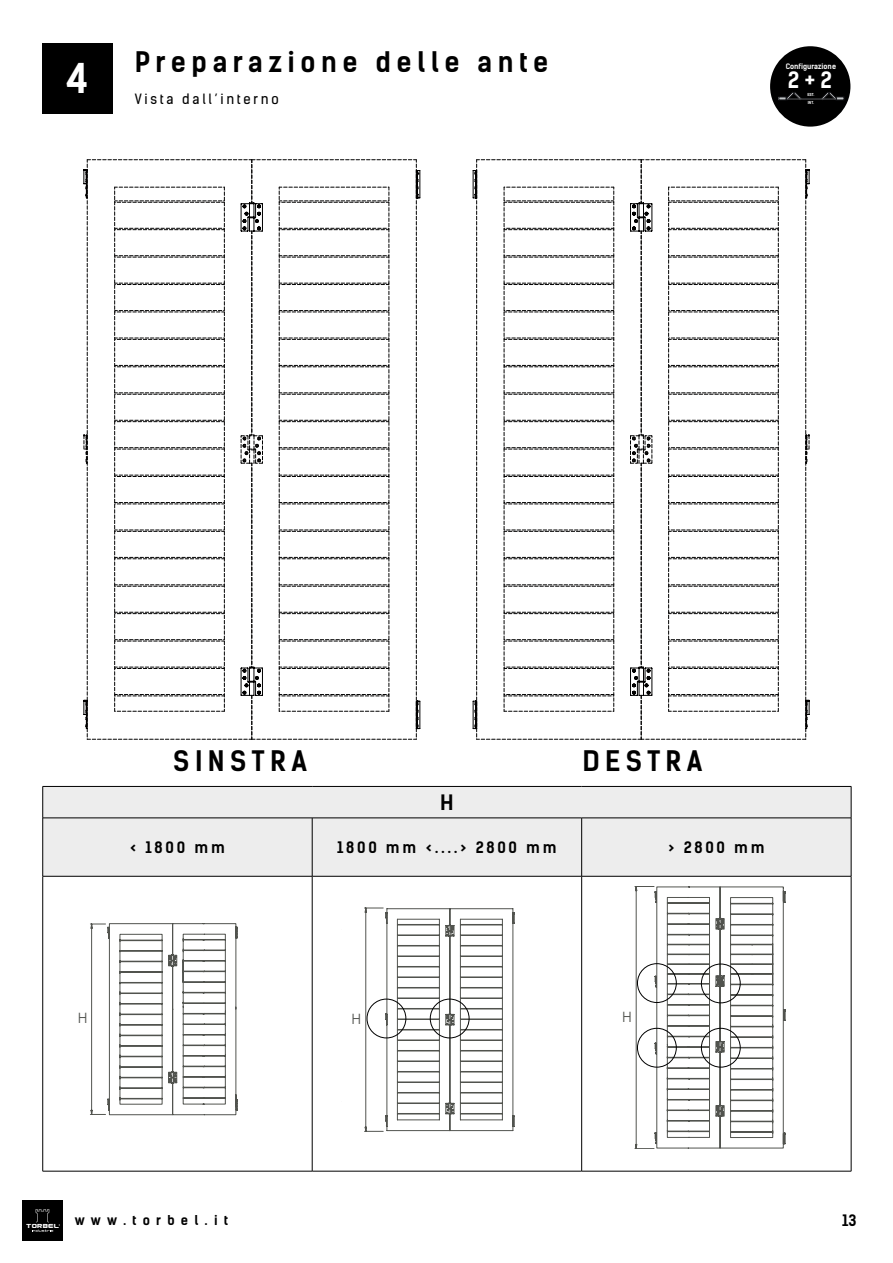
<style>
.page{position:relative;width:893px;height:1263px;background:#fff}
.page>*{position:absolute;margin:0;border:0;box-sizing:border-box;transform-origin:0 0}
.t1{font:700 39px "Kelson Sans";color:#fff}
.t2{font:700 27px "Kelson Sans";letter-spacing:.2em;color:#000}
.t3{font:700 21.6px "Kelson Sans";color:#fff}
.t4{font:700 20.55px "Kelson Sans";color:#000}
.t5{font:700 15.15px "Kelson Sans";letter-spacing:.18em;color:#000}
.t6{font:700 15px "Kelson Sans";color:#000}
.t7{font:14.25px "Century Gothic";color:#060902}
.t8{font:13.5px "Kelson Sans";letter-spacing:.2em;color:#000}
.t9{font:700 12.9px "Kelson Sans";letter-spacing:.48em;color:#000}
.t10{font:700 7.2px "Kelson Sans";color:#fff}
.t11{font:700 3.9px/8.2px "Kelson Sans";color:#fff}
</style>
<div class="page">
<div style="left:22px;top:1200px;width:41px;height:41px;background:#000"></div>
<svg style="left:35px;top:1209px;width:14px;height:13px"></svg>
<svg style="left:32px;top:1229px;width:21px;height:3px"></svg>
<div style="left:43px;top:787px;width:808px;height:89px;background:#ededed"></div>
<hr style="left:42px;top:787px;width:1px;height:31px;background:#000">
<hr style="left:42px;top:818px;width:1px;height:58px;background:#000">
<hr style="left:312px;top:818px;width:270px;height:1px;background:#000">
<hr style="left:312px;top:818px;width:1px;height:58px;background:#000">
<hr style="left:582px;top:818px;width:269px;height:1px;background:#000">
<hr style="left:581px;top:818px;width:1px;height:58px;background:#000">
<hr style="left:43px;top:876px;width:269px;height:1px;background:#000">
<hr style="left:42px;top:876px;width:1px;height:295px;background:#000">
<hr style="left:312px;top:876px;width:1px;height:295px;background:#000">
<hr style="left:581px;top:876px;width:270px;height:1px;background:#000">
<hr style="left:581px;top:876px;width:1px;height:295px;background:#000">
<hr style="left:43px;top:1171px;width:269px;height:1px;background:#000">
<hr style="left:312px;top:1171px;width:270px;height:1px;background:#000">
<hr style="left:582px;top:1171px;width:269px;height:1px;background:#000">
<hr style="left:43px;top:786px;width:269px;height:1px;background:#000">
<hr style="left:312px;top:786px;width:270px;height:1px;background:#000">
<hr style="left:582px;top:786px;width:269px;height:1px;background:#000">
<hr style="left:43px;top:818px;width:269px;height:1px;background:#000">
<hr style="left:312px;top:876px;width:269px;height:1px;background:#000">
<hr style="left:851px;top:787px;width:1px;height:31px;background:#000">
<hr style="left:851px;top:818px;width:1px;height:58px;background:#000">
<hr style="left:851px;top:876px;width:1px;height:295px;background:#000">
<svg style="left:634px;top:886px;width:151px;height:263px"></svg>
<svg style="left:364px;top:907px;width:151px;height:225px"></svg>
<svg style="left:90px;top:923px;width:148px;height:193px"></svg>
<div style="left:701px;top:963px;width:40px;height:40px;border:1px solid #000;border-radius:50%"></div>
<div style="left:701px;top:1028px;width:40px;height:39px;border:1px solid #000;border-radius:50%"></div>
<div style="left:430px;top:998px;width:40px;height:40px;border:1px solid #000;border-radius:50%"></div>
<div style="left:367px;top:998px;width:39px;height:40px;border:1px solid #000;border-radius:50%"></div>
<div style="left:637px;top:963px;width:40px;height:40px;border:1px solid #000;border-radius:50%"></div>
<div style="left:637px;top:1028px;width:40px;height:39px;border:1px solid #000;border-radius:50%"></div>
<div style="left:43px;top:43px;width:70px;height:70px;background:#000"></div>
<div style="left:770px;top:46px;width:80px;height:81px;background:#000;border-radius:50%"></div>
<svg style="left:779px;top:92px;width:22px;height:8px"></svg>
<svg style="left:822px;top:92px;width:22px;height:8px"></svg>
<div style="left:786px;top:98px;width:51px;height:2px;border:1px solid #1a1b1f"></div>
<svg style="left:83px;top:159px;width:334px;height:581px"></svg>
<svg style="left:476px;top:159px;width:334px;height:581px"></svg>
<h1 class="t1" style="left:67px;top:54px;width:24px">4</h1>
<p class="t2" style="left:135px;top:45px;width:415px">Preparazione delle ante</p>
<p class="t8" style="left:135px;top:91px;width:145px">Vista dall’interno</p>
<p class="t10" style="left:786px;top:62px;width:52px">Configurazione</p>
<p class="t3" style="left:788px;top:67px;width:46px">2 + 2</p>
<p class="t11" style="left:807px;top:90px;width:9px">EST.<br>INT.</p>
<p class="t2" style="left:173px;top:744px;width:135px">SINSTRA</p>
<p class="t2" style="left:583px;top:744px;width:122px">DESTRA</p>
<p class="t4" style="left:440px;top:790px;width:15px">H</p>
<p class="t5" style="left:130px;top:838px;width:96px">&lt; 1800 mm</p>
<p class="t5" style="left:337px;top:838px;width:221px">1800 mm &lt;....&gt; 2800 mm</p>
<p class="t5" style="left:668px;top:838px;width:98px">&gt; 2800 mm</p>
<p class="t7" style="left:77px;top:1008px;width:11px">H</p>
<p class="t7" style="left:352px;top:1009px;width:11px">H</p>
<p class="t7" style="left:622px;top:1006px;width:11px">H</p>
<p class="t9" style="left:27px;top:1212px;width:203px"><sub>TORBEL</sub> www.torbel.it</p>
<p class="t6" style="left:842px;top:1211px;width:16px">13</p>
</div>
